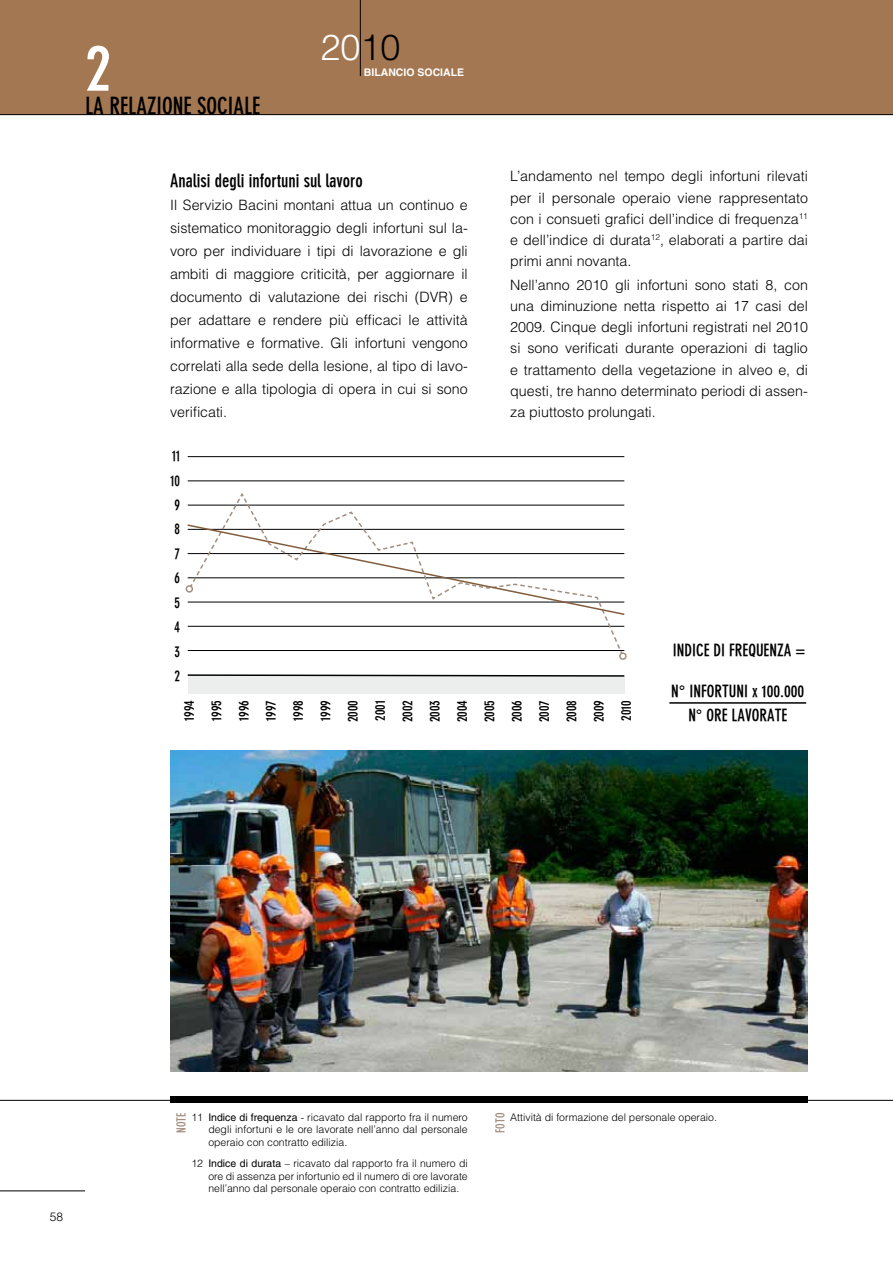
<style>
.page{position:relative;width:893px;height:1263px;background:#fff}
.page>*{position:absolute;margin:0;border:0;box-sizing:border-box;transform-origin:0 0}
.t1{font:63px "DIN Neuzeit Grotesk Bold Cond";color:#fff}
.t2{font:300 36px "Helvetica";color:#fff}
.t3{font:23.1px "DIN Neuzeit Grotesk Bold Cond";color:#000}
.t4{font:18px "DIN Neuzeit Grotesk Bold Cond";color:#000}
.t5{font:16.5px/24px "DIN Neuzeit Grotesk Bold Cond";color:#000;text-align:center}
.t6{font:15px/24.5px "DIN Neuzeit Grotesk Bold Cond";color:#000;text-align:justify;scale:.9 1}
.t7{font:300 14.25px/21.1px "Helvetica";color:#000;text-align:justify}
.t8{font:13.5px/27.3px "DIN Neuzeit Grotesk Bold Cond";color:#000;text-align:justify}
.t9{font:12px "DIN Neuzeit Grotesk Bold Cond";color:#a28e80}
.t10{font:300 12px "Helvetica";color:#000}
.t11{font:300 10.5px/12.6px "Helvetica";color:#000;text-align:justify}
.t12{font:700 10.5px "Helvetica";color:#fff}
.s1{color:#000}
.s2{font-weight:400}
</style>
<div class="page">
<div style="left:0;top:0;width:893px;height:115px;background:#a37751"></div>
<hr style="left:360px;top:0;width:1px;height:76px;background:#000">
<hr style="left:0;top:1190px;width:85px;height:1px;background:#000">
<hr style="left:0;top:1100px;width:893px;height:1px;background:#000">
<hr style="left:0;top:114px;width:893px;height:1px;background:#000">
<img style="left:170px;top:750px;width:638px;height:321px">
<hr style="left:669px;top:702px;width:137px;height:2px;background:#000">
<hr style="left:188px;top:456px;width:436px;height:1px;background:#000">
<hr style="left:188px;top:480px;width:436px;height:1px;background:#000">
<div style="left:188px;top:676px;width:436px;height:18px;background:#eceded"></div>
<svg style="left:187px;top:674px;width:438px;height:3px"></svg>
<div style="left:619px;top:652px;width:8px;height:8px;border:2px solid #a28e80;border-radius:50%"></div>
<svg style="left:186px;top:496px;width:439px;height:156px"></svg>
<div style="left:170px;top:1096px;width:638px;height:7px;background:#000"></div>
<h1 class="t1" style="left:85px;top:32px;width:27px">2</h1>
<h3 class="t3" style="left:85px;top:92px;width:177px">lA RELAZIONE SOCIALE</h3>
<h2 class="t2" style="left:320px;top:24px;width:82px">20<span class="s1">10</span></h2>
<p class="t12" style="left:364px;top:66px;width:102px">BILANCIO SOCIALE</p>
<p class="t4" style="left:170px;top:170px;width:194px">Analisi degli infortuni sul lavoro</p>
<p class="t7" style="left:170px;top:193px;width:299px;line-height:23px">Il Servizio Bacini montani attua un continuo e sistematico monitoraggio degli infortuni sul la&shy;voro per individuare i tipi di lavorazione e gli ambiti di maggiore criticità, per aggiornare il documento di valutazione dei rischi (DVR) e per adattare e rendere più efficaci le attività informative e formative. Gli infortuni vengono correlati alla sede della lesione, al tipo di lavo&shy;razione e alla tipologia di opera in cui si sono verificati.</p>
<p class="t6" style="left:171px;top:444px;width:12px">11<br>10<br>9<br>8<br>7<br>6<br>5<br>4<br>3<br>2</p>
<p class="t7" style="left:510px;top:165px;width:299px">L’andamento nel tempo degli infortuni rilevati per il personale operaio viene rappresentato con i consueti grafici dell’indice di frequenza<sup>11 </sup>e dell’indice di durata<sup>12</sup>, elaborati a partire dai primi anni novanta.</p>
<p class="t7" style="left:510px;top:274px;width:299px">Nell’anno 2010 gli infortuni sono stati 8, con una diminuzione netta rispetto ai 17 casi del 2009. Cinque degli infortuni registrati nel 2010 si sono verificati durante operazioni di taglio e trattamento della vegetazione in alveo e, di questi, tre hanno determinato periodi di assen&shy;za piuttosto prolungati.</p>
<p class="t5" style="left:673px;top:638px;width:134px">INDICE DI FREQUENZA =</p>
<p class="t8" style="left:175px;top:722px;width:24px;rotate:-90deg">1994<br>1995<br>1996<br>1997<br>1998<br>1999<br>2000<br>2001<br>2002<br>2003<br>2004<br>2005<br>2006<br>2007<br>2008<br>2009<br>2010</p>
<p class="t5" style="left:671px;top:679px;width:135px">N° INFORTUNI x 100.000<br>N° ORE LAVORATE</p>
<p class="t10" style="left:50px;top:1210px;width:15px">58</p>
<p class="t9" style="left:174px;top:1133px;width:22px;rotate:-90deg">NOTE</p>
<p class="t11" style="left:208px;top:1110px;width:261px;text-indent:-17px">11 <span class="s2">Indice di frequenza</span> - ricavato dal rapporto fra il numero degli infortuni e le ore lavorate nell’anno dal personale operaio con contratto edilizia.</p>
<p class="t11" style="left:208px;top:1157px;width:261px;text-indent:-17px">12 <span class="s2">Indice di durata</span> – ricavato dal rapporto fra il numero di ore di assenza per infortunio ed il numero di ore lavorate nell’anno dal personale operaio con contratto edilizia.</p>
<p class="t9" style="left:493px;top:1133px;width:22px;rotate:-90deg">FOTO</p>
<p class="t11" style="left:510px;top:1110px;width:208px">Attività di formazione del personale operaio.</p>
</div>
